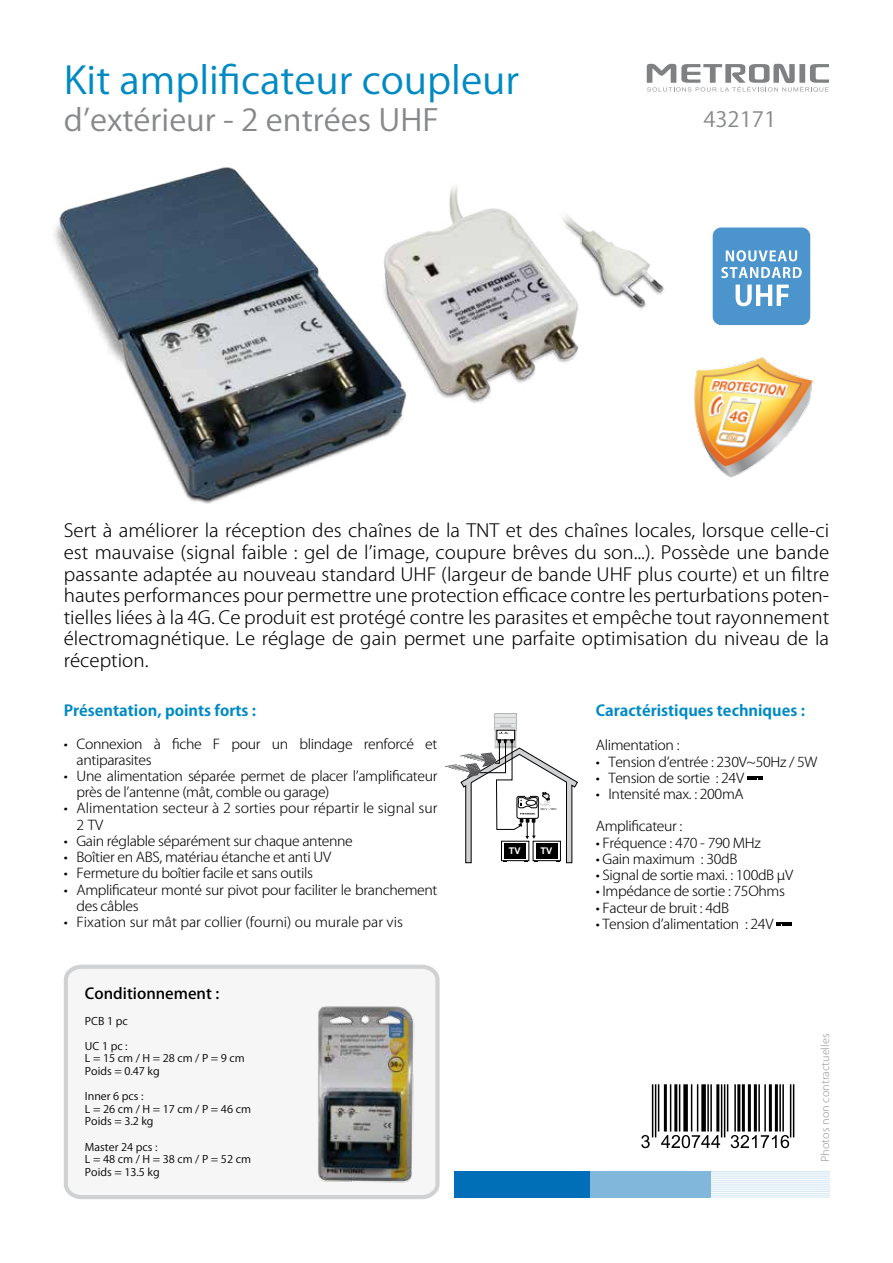
<style>
.page{position:relative;width:893px;height:1263px;background:#fff}
.page>*{position:absolute;margin:0;border:0;box-sizing:border-box;transform-origin:0 0}
.t1{font:37.5px "Koz Go Pro";color:#008ac3;scale:1.05 1}
.t2{font:30px "Koz Go Pro";color:#87888a;scale:1.05 1}
.t3{font:21px "Koz Go Pro";color:#87888a;scale:1.05 1}
.t4{font:300 18px/21.6px "Koz Go Pro";color:#000;text-align:justify;scale:1.05 1}
.t5{font:700 15px "Koz Go Pro";color:#008ac3;scale:1.05 1}
.t6{font:500 15px "Koz Go Pro";color:#000;scale:1.05 1}
.t7{font:300 13.5px/16.2px "Koz Go Pro";letter-spacing:-.025em;color:#000;scale:1.05 1}
.t8{font:300 13.5px/16.2px "Koz Go Pro";color:#000;scale:1.05 1}
.t9{font:10.5px/12.6px "Koz Go Pro";color:#000;scale:1.05 1}
.t10{font:300 10.5px "Koz Go Pro";color:#9c9e9f;scale:1.05 1}
.t11{font:700 9.15px "Arial";color:#fff}
.t12{font:700 1.65px "Arial";color:#000}
</style>
<div class="page">
<svg style="left:63px;top:964px;width:377px;height:235px"></svg>
<svg style="left:647px;top:64px;width:182px;height:28px"></svg>
<img style="left:53px;top:167px;width:611px;height:337px">
<svg style="left:747px;top:776px;width:16px;height:4px"></svg>
<svg style="left:776px;top:922px;width:16px;height:4px"></svg>
<div style="left:710px;top:1171px;width:119px;height:26px;background:#d9e9f4"></div>
<hr style="left:710px;top:1196px;width:119px;height:1px;background:#fff">
<hr style="left:710px;top:1194px;width:119px;height:1px;background:#fff">
<hr style="left:710px;top:1192px;width:119px;height:1px;background:#fff">
<hr style="left:710px;top:1190px;width:119px;height:1px;background:#fff">
<hr style="left:710px;top:1188px;width:119px;height:1px;background:#fff">
<hr style="left:710px;top:1185px;width:119px;height:1px;background:#fff">
<hr style="left:710px;top:1183px;width:119px;height:1px;background:#fff">
<hr style="left:710px;top:1181px;width:119px;height:1px;background:#fff">
<hr style="left:710px;top:1179px;width:119px;height:1px;background:#fff">
<hr style="left:710px;top:1177px;width:119px;height:1px;background:#fff">
<hr style="left:710px;top:1175px;width:119px;height:1px;background:#fff">
<hr style="left:710px;top:1172px;width:119px;height:1px;background:#fff">
<div style="left:454px;top:1171px;width:137px;height:26px;background:#006fb7"></div>
<div style="left:590px;top:1171px;width:120px;height:26px;background:#80b7db"></div>
<svg style="left:641px;top:1084px;width:153px;height:64px"></svg>
<img style="left:694px;top:357px;width:120px;height:120px">
<div style="left:713px;top:227px;width:97px;height:98px;background:#4b95cc;border-radius:9px"></div>
<svg style="left:726px;top:250px;width:71px;height:11px"></svg>
<svg style="left:721px;top:267px;width:81px;height:11px"></svg>
<svg style="left:736px;top:285px;width:53px;height:21px"></svg>
<svg style="left:445px;top:713px;width:133px;height:150px"></svg>
<img style="left:305px;top:992px;width:117px;height:198px">
<h1 class="t1" style="left:64px;top:56px;width:435px">Kit amplificateur coupleur</h1>
<h2 class="t2" style="left:64px;top:101px;width:359px">d’extérieur - 2 entrées UHF</h2>
<h3 class="t3" style="left:703px;top:105px;width:71px">432171</h3>
<p class="t4" style="left:64px;top:520px;width:730px">Sert à améliorer la réception des chaînes de la TNT et des chaînes locales, lorsque celle-ci est mauvaise (signal faible : gel de l’image, coupure brêves du son...). Possède une bande passante adaptée au nouveau standard UHF (largeur de bande UHF plus courte) et un filtre hautes performances pour permettre une protection efficace contre les perturbations poten&shy;tielles liées à la 4G. Ce produit est protégé contre les parasites et empêche tout rayonnement électromagnétique. Le réglage de gain permet une parfaite optimisation du niveau de la réception.</p>
<p class="t5" style="left:64px;top:701px;width:185px">Présentation, points forts :</p>
<p class="t7" style="left:77px;top:736px;width:345px;text-indent:-13px">• Connexion à fiche F pour un blindage renforcé et antiparasites</p>
<p class="t7" style="left:77px;top:768px;width:345px;text-indent:-13px">• Une alimentation séparée permet de placer l’amplificateur près de l’antenne (mât, comble ou garage)</p>
<p class="t8" style="left:77px;top:800px;width:345px;text-indent:-13px">• Alimentation secteur à 2 sorties pour répartir le signal sur<br>2 TV</p>
<p class="t7" style="left:64px;top:833px;width:277px">• Gain réglable séparément sur chaque antenne</p>
<p class="t7" style="left:64px;top:849px;width:256px">• Boîtier en ABS, matériau étanche et anti UV</p>
<p class="t7" style="left:64px;top:865px;width:239px">• Fermeture du boîtier facile et sans outils</p>
<p class="t7" style="left:77px;top:881px;width:345px;text-indent:-13px">• Amplificateur monté sur pivot pour faciliter le branchement des câbles</p>
<p class="t8" style="left:64px;top:914px;width:325px">• Fixation sur mât par collier (fourni) ou murale par vis</p>
<p class="t6" style="left:85px;top:984px;width:129px">Conditionnement :</p>
<p class="t9" style="left:85px;top:1015px;width:42px">PCB 1 pc</p>
<p class="t9" style="left:85px;top:1040px;width:154px">UC 1 pc :<br>L = 15 cm / H = 28 cm / P = 9 cm<br>Poids = 0.47 kg</p>
<p class="t9" style="left:85px;top:1090px;width:160px">Inner 6 pcs :<br>L = 26 cm / H = 17 cm / P = 46 cm<br>Poids = 3.2 kg</p>
<p class="t9" style="left:85px;top:1141px;width:160px">Master 24 pcs :<br>L = 48 cm / H = 38 cm / P = 52 cm<br>Poids = 13.5 kg</p>
<p class="t12" style="left:499px;top:733px;width:11px">UHF1 UHF2</p>
<p class="t11" style="left:509px;top:845px;width:13px">TV</p>
<p class="t11" style="left:540px;top:845px;width:13px">TV</p>
<p class="t5" style="left:596px;top:701px;width:201px">Caractéristiques techniques :</p>
<p class="t7" style="left:596px;top:737px;width:81px">Alimentation :</p>
<p class="t7" style="left:596px;top:754px;width:213px">• Tension d’entrée : 230V~50Hz / 5W</p>
<p class="t7" style="left:596px;top:770px;width:143px">• Tension de sortie : 24V</p>
<p class="t7" style="left:596px;top:786px;width:142px">• Intensité max. : 200mA</p>
<p class="t7" style="left:596px;top:818px;width:84px">Amplificateur :</p>
<p class="t7" style="left:596px;top:835px;width:159px">• Fréquence : 470 - 790 MHz</p>
<p class="t7" style="left:596px;top:851px;width:136px">• Gain maximum : 30dB</p>
<p class="t7" style="left:596px;top:867px;width:189px">• Signal de sortie maxi. : 100dB µV</p>
<p class="t7" style="left:596px;top:883px;width:182px">• Impédance de sortie : 75Ohms</p>
<p class="t7" style="left:596px;top:899px;width:128px">• Facteur de bruit : 4dB</p>
<p class="t7" style="left:596px;top:916px;width:171px">• Tension d’alimentation : 24V</p>
<p class="t10" style="left:818px;top:1162px;width:123px;rotate:-90deg">Photos non contractuelles</p>
</div>
